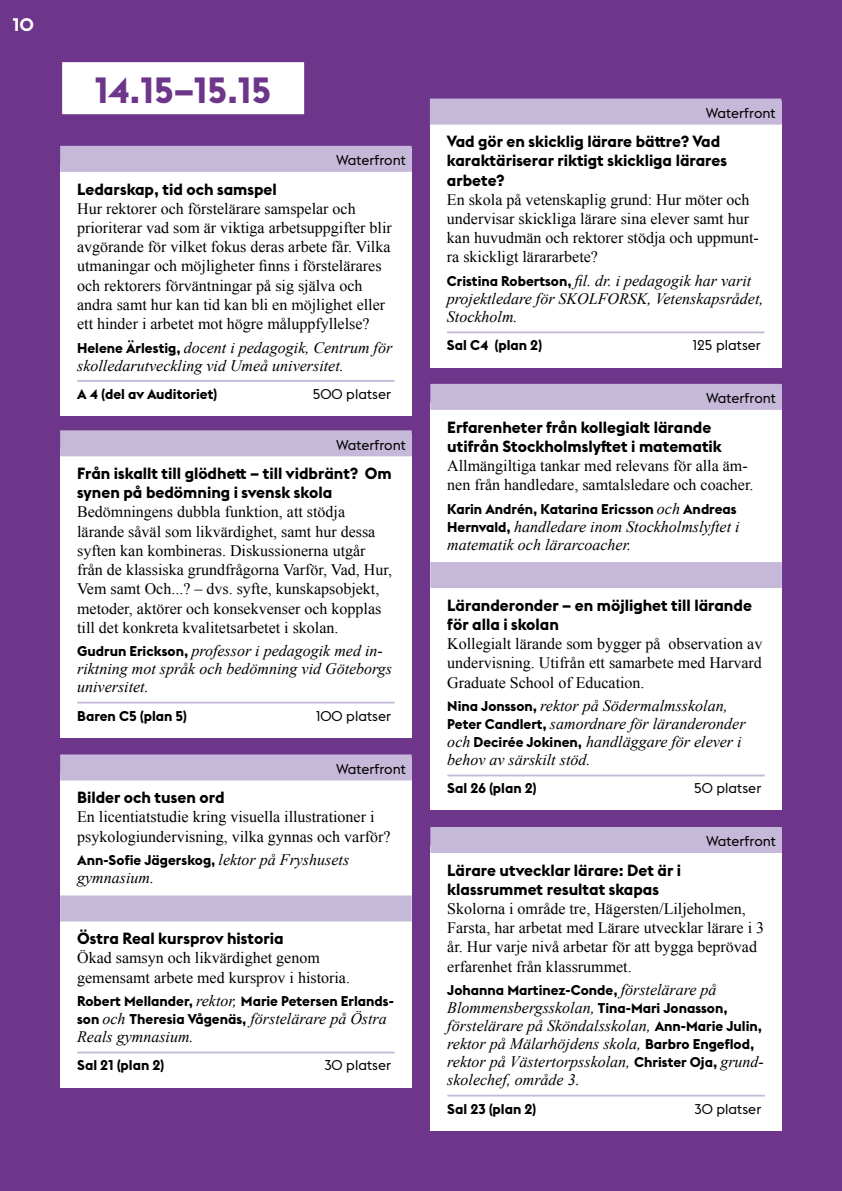
<style>
.page{position:relative;width:842px;height:1191px;background:#6d368a}
.page>*{position:absolute;margin:0;border:0;box-sizing:border-box;transform-origin:0 0}
.t1{font:700 36px "Stockholm Type";color:#6d368a}
.t2{font:700 18px "Stockholm Type";color:#fff}
.t3{font:16px/19.2px "Times New Roman";color:#000}
.t4{font:italic 16px/18px "Times New Roman";color:#000}
.t5{font:700 16px/19.2px "Stockholm Type";color:#000}
.t6{font:700 14px "Stockholm Type";color:#000}
.t7{font:14px "Stockholm Type";color:#000}
.s1{font-family:"Stockholm Type";font-weight:700;font-style:normal;font-size:14px}
.s2{font-family:"Times New Roman";font-weight:400;font-style:italic;font-size:16px}
</style>
<div class="page">
<div style="left:61px;top:61px;width:244px;height:54px;background:#fff"></div>
<div style="left:60px;top:60px;width:246px;height:56px;border:2px solid #6d368a"></div>
<div style="left:60px;top:164px;width:352px;height:252px;background:#fff"></div>
<div style="left:60px;top:146px;width:352px;height:26px;background:#c5b8d8"></div>
<hr style="left:77px;top:380px;width:318px;height:2px;background:#c5b8d8">
<div style="left:60px;top:449px;width:352px;height:288px;background:#fff"></div>
<div style="left:60px;top:430px;width:352px;height:26px;background:#c5b8d8"></div>
<hr style="left:77px;top:701px;width:318px;height:2px;background:#c5b8d8">
<div style="left:430px;top:117px;width:351px;height:250px;background:#fff"></div>
<div style="left:430px;top:99px;width:351px;height:26px;background:#c5b8d8"></div>
<hr style="left:447px;top:331px;width:317px;height:2px;background:#c5b8d8">
<div style="left:430px;top:845px;width:352px;height:285px;background:#fff"></div>
<div style="left:430px;top:827px;width:352px;height:26px;background:#c5b8d8"></div>
<hr style="left:447px;top:1094px;width:318px;height:2px;background:#c5b8d8">
<div style="left:60px;top:773px;width:352px;height:314px;background:#fff"></div>
<div style="left:60px;top:754px;width:352px;height:26px;background:#c5b8d8"></div>
<div style="left:60px;top:895px;width:352px;height:26px;background:#c5b8d8"></div>
<hr style="left:77px;top:1051px;width:318px;height:2px;background:#c5b8d8">
<div style="left:430px;top:402px;width:352px;height:408px;background:#fff"></div>
<div style="left:430px;top:384px;width:352px;height:26px;background:#c5b8d8"></div>
<div style="left:430px;top:562px;width:352px;height:26px;background:#c5b8d8"></div>
<hr style="left:447px;top:774px;width:318px;height:2px;background:#c5b8d8">
<p class="t2" style="left:13px;top:12px;width:23px">10</p>
<h1 class="t1" style="left:95px;top:64px;width:178px">14.15–15.15</h1>
<p class="t7" style="left:336px;top:151px;width:71px">Waterfront</p>
<p class="t5" style="left:77px;top:178px;width:201px">Ledarskap, tid och samspel</p>
<p class="t3" style="left:77px;top:198px;width:316px">Hur rektorer och förstelärare samspelar och prioriterar vad som är viktiga arbetsuppgifter blir avgörande för vilket fokus deras arbete får. Vilka utmaningar och möjligheter finns i förstelärares och rektorers förväntningar på sig själva och andra samt hur kan tid kan bli en möjlighet eller ett hinder i arbetet mot högre måluppfyllelse?</p>
<p class="t4" style="left:77px;top:338px;width:317px"><span class="s1">Helene Ärlestig,</span> docent i pedagogik, Centrum för skolledarutveckling vid Umeå universitet.</p>
<p class="t6" style="left:77px;top:384px;width:142px">A 4 (del av Auditoriet)</p>
<p class="t7" style="left:313px;top:384px;width:80px">500 platser</p>
<p class="t7" style="left:336px;top:435px;width:71px">Waterfront</p>
<p class="t5" style="left:77px;top:463px;width:316px">Från iskallt till glödhett – till vidbränt? Om synen på bedömning i svensk skola</p>
<p class="t3" style="left:77px;top:502px;width:316px">Bedömningens dubbla funktion, att stödja lärande såväl som likvärdighet, samt hur dessa syften kan kombineras. Diskussionerna utgår från de klassiska grundfrågorna Varför, Vad, Hur, Vem samt Och...? – dvs. syfte, kunskapsobjekt, metoder, aktörer och konsekvenser och kopplas till det konkreta kvalitetsarbetet i skolan.</p>
<p class="t4" style="left:77px;top:641px;width:316px"><span class="s1">Gudrun Erickson,</span> professor i pedagogik med in&shy;riktning mot språk och bedömning vid Göteborgs universitet.</p>
<p class="t6" style="left:77px;top:705px;width:111px">Baren C5 (plan 5)</p>
<p class="t7" style="left:316px;top:706px;width:76px">100 platser</p>
<p class="t7" style="left:336px;top:759px;width:71px">Waterfront</p>
<p class="t5" style="left:77px;top:787px;width:149px">Bilder och tusen ord</p>
<p class="t3" style="left:77px;top:807px;width:315px">En licentiatstudie kring visuella illustrationer i psykologiundervisning, vilka gynnas och varför?</p>
<p class="t6" style="left:77px;top:850px;width:274px">Ann-Sofie Jägerskog, <span class="s2">lektor på Fryshusets</span></p>
<p class="t4" style="left:77px;top:868px;width:78px">gymnasium.</p>
<p class="t5" style="left:77px;top:928px;width:208px">Östra Real kursprov historia</p>
<p class="t3" style="left:77px;top:948px;width:274px">Ökad samsyn och likvärdighet genom gemensamt arbete med kursprov i historia.</p>
<p class="t6" style="left:77px;top:991px;width:318px">Robert Mellander, <span class="s2">rektor,</span> Marie Petersen Erlands-</p>
<p class="t4" style="left:77px;top:1009px;width:311px"><span class="s1">son</span> och <span class="s1">Theresia Vågenäs,</span> förstelärare på Östra<br>Reals gymnasium.</p>
<p class="t6" style="left:77px;top:1055px;width:89px">Sal 21 (plan 2)</p>
<p class="t7" style="left:324px;top:1056px;width:68px">30 platser</p>
<p class="t7" style="left:706px;top:103px;width:71px">Waterfront</p>
<p class="t5" style="left:447px;top:131px;width:282px">Vad gör en skicklig lärare bättre? Vad karaktäriserar riktigt skickliga lärares arbete?</p>
<p class="t3" style="left:447px;top:190px;width:313px">En skola på vetenskaplig grund: Hur möter och undervisar skickliga lärare sina elever samt hur kan huvudmän och rektorer stödja och uppmunt&shy;ra skickligt lärararbete?</p>
<p class="t4" style="left:447px;top:271px;width:318px"><span class="s1">Cristina Robertson,</span> fil. dr. i pedagogik har varit projektledare för SKOLFORSK, Vetenskapsrådet,<br>Stockholm.</p>
<p class="t6" style="left:447px;top:335px;width:97px">Sal C4 (plan 2)</p>
<p class="t7" style="left:693px;top:336px;width:69px">125 platser</p>
<p class="t7" style="left:706px;top:389px;width:71px">Waterfront</p>
<p class="t5" style="left:447px;top:416px;width:276px">Erfarenheter från kollegialt lärande utifrån Stockholmslyftet i matematik</p>
<p class="t3" style="left:447px;top:456px;width:308px">Allmängiltiga tankar med relevans för alla äm&shy;nen från handledare, samtalsledare och coacher.</p>
<p class="t6" style="left:447px;top:499px;width:291px">Karin Andrén, Katarina Ericsson <span class="s2">och</span> Andreas</p>
<p class="t4" style="left:447px;top:517px;width:294px"><span class="s1">Hernvald,</span> handledare inom Stockholmslyftet i matematik och lärarcoacher.</p>
<p class="t5" style="left:447px;top:595px;width:306px">Läranderonder – en möjlighet till lärande för alla i skolan</p>
<p class="t3" style="left:447px;top:634px;width:317px;text-align:justify">Kollegialt lärande som bygger på observation av undervisning. Utifrån ett samarbete med Harvard Graduate School of Education.</p>
<p class="t4" style="left:447px;top:696px;width:300px"><span class="s1">Nina Jonsson,</span> rektor på Södermalmsskolan, <span class="s1">Peter Candlert,</span> samordnare för läranderonder och <span class="s1">Decirée Jokinen,</span> handläggare för elever i behov av särskilt stöd.</p>
<p class="t6" style="left:447px;top:778px;width:91px">Sal 26 (plan 2)</p>
<p class="t7" style="left:694px;top:779px;width:69px">50 platser</p>
<p class="t7" style="left:706px;top:831px;width:71px">Waterfront</p>
<p class="t5" style="left:447px;top:859px;width:235px">Lärare utvecklar lärare: Det är i klassrummet resultat skapas</p>
<p class="t3" style="left:447px;top:899px;width:318px">Skolorna i område tre, Hägersten/Liljeholmen, Farsta, har arbetat med Lärare utvecklar lärare i 3 år. Hur varje nivå arbetar för att bygga beprövad erfarenhet från klassrummet.</p>
<p class="t6" style="left:447px;top:980px;width:271px">Johanna Martinez-Conde, <span class="s2">förstelärare på</span></p>
<p class="t4" style="left:447px;top:998px;width:318px">Blommensbergsskolan, <span class="s1">Tina-Mari Jonasson, </span>förstelärare på Sköndalsskolan, <span class="s1">Ann-Marie Julin, </span>rektor på Mälarhöjdens skola, <span class="s1">Barbro Engeflod, </span>rektor på Västertorpsskolan, <span class="s1">Christer Oja,</span> grund&shy;skolechef, område 3.</p>
<p class="t6" style="left:447px;top:1098px;width:91px">Sal 23 (plan 2)</p>
<p class="t7" style="left:694px;top:1099px;width:68px">30 platser</p>
</div>
